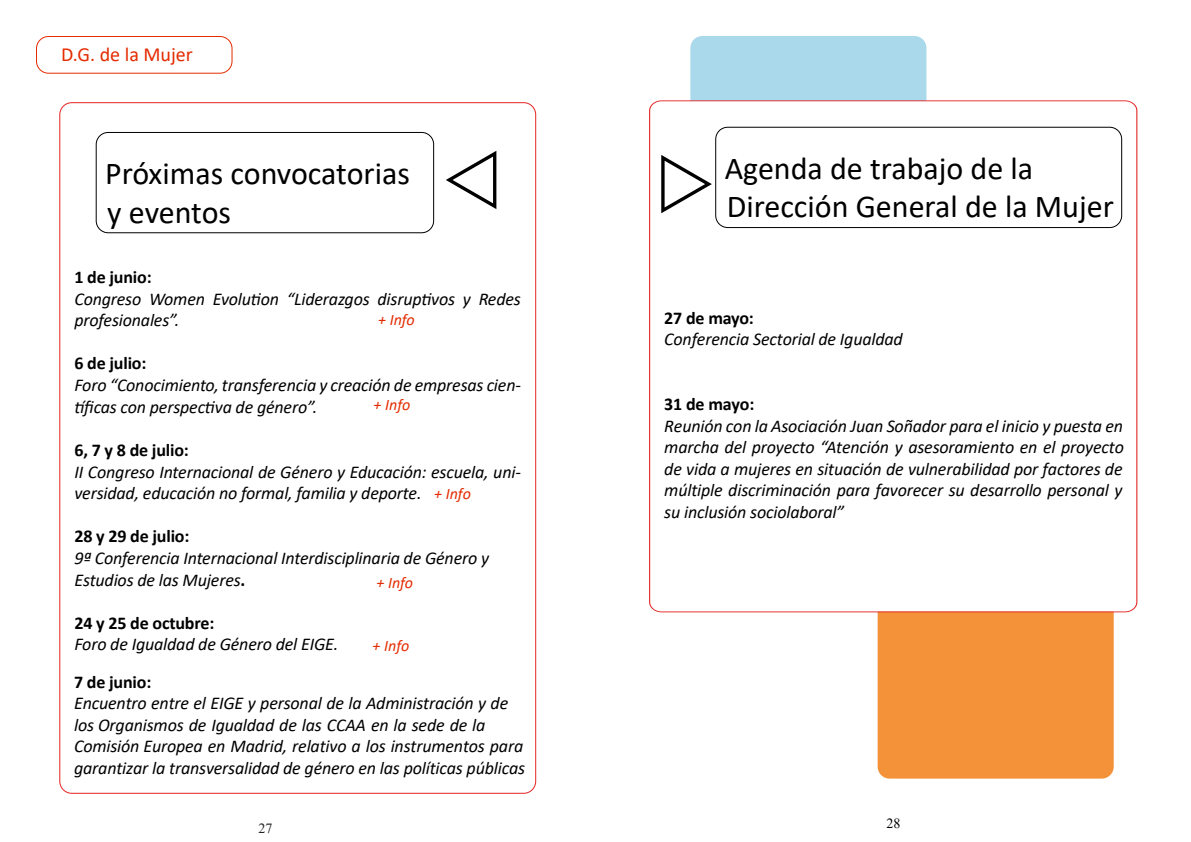
<style>
.page{position:relative;width:1191px;height:842px;background:#fff}
.page>*{position:absolute;margin:0;border:0;box-sizing:border-box;transform-origin:0 0}
.t1{font:32px "Calibri";color:#000}
.t2{font:20px "Calibri";color:#e42b00}
.t3{font:italic 18px/21.6px "Calibri";letter-spacing:-.01em;color:#000}
.t4{font:700 18px "Calibri";letter-spacing:-.01em;color:#000}
.t5{font:italic 16px "Calibri";color:#e42b00}
.t6{font:14px "Times New Roman";color:#000}
.t7{font:14px "Times New Roman";color:#231f20}
.s1{font-weight:700;font-style:normal}
</style>
<div class="page">
<div style="left:690px;top:36px;width:236px;height:233px;background:#a9d9eb;border-radius:12px"></div>
<div style="left:877px;top:545px;width:236px;height:234px;background:#f39238;border-radius:12px"></div>
<div style="left:36px;top:36px;width:196px;height:38px;border:1px solid #e42b00;border-radius:12px"></div>
<div style="left:96px;top:132px;width:338px;height:101px;border:1px solid #000;border-radius:12px"></div>
<svg style="left:649px;top:100px;width:488px;height:513px"></svg>
<div style="left:715px;top:127px;width:407px;height:101px;border:1px solid #000;border-radius:12px"></div>
<svg style="left:660px;top:155px;width:52px;height:58px"></svg>
<p class="t2" style="left:61px;top:40px;width:133px">D.G. de la Mujer</p>
<p class="t1" style="left:105px;top:151px;width:306px">Próximas convocatorias</p>
<p class="t1" style="left:107px;top:190px;width:125px">y eventos</p>
<p class="t4" style="left:74px;top:264px;width:79px">1 de junio:</p>
<p class="t3" style="left:74px;top:287px;width:448px">Congreso Women Evolution “Liderazgos disruptivos y Redes profesionales”.</p>
<p class="t4" style="left:74px;top:351px;width:73px">6 de julio:</p>
<p class="t3" style="left:74px;top:373px;width:448px">Foro “Conocimiento, transferencia y creación de empresas cien&shy;tíficas con perspectiva de género”.</p>
<p class="t4" style="left:74px;top:437px;width:116px">6, 7 y 8 de julio:</p>
<p class="t3" style="left:74px;top:460px;width:448px">II Congreso Internacional de Género y Educación: escuela, uni&shy;versidad, educación no formal, familia y deporte.</p>
<p class="t4" style="left:74px;top:524px;width:116px">28 y 29 de julio:</p>
<p class="t3" style="left:74px;top:546px;width:416px">9ª Conferencia Internacional Interdisciplinaria de Género y</p>
<p class="t3" style="left:74px;top:568px;width:172px">Estudios de las Mujeres<span class="s1">.</span></p>
<p class="t4" style="left:74px;top:610px;width:141px">24 y 25 de octubre:</p>
<p class="t3" style="left:74px;top:633px;width:265px">Foro de Igualdad de Género del EIGE.</p>
<p class="t5" style="left:378px;top:309px;width:38px">+ Info</p>
<p class="t5" style="left:374px;top:393px;width:38px">+ Info</p>
<p class="t5" style="left:434px;top:483px;width:38px">+ Info</p>
<p class="t5" style="left:376px;top:572px;width:38px">+ Info</p>
<p class="t5" style="left:373px;top:634px;width:38px">+ Info</p>
<p class="t3" style="left:74px;top:670px;width:452px"><span class="s1">7 de junio:<br></span>Encuentro entre el EIGE y personal de la Administración y de los Organismos de Igualdad de las CCAA en la sede de la Comisión Europea en Madrid, relativo a los instrumentos para garantizar la transversalidad de género en las políticas públicas</p>
<p class="t7" style="left:258px;top:819px;width:15px">27</p>
<p class="t1" style="left:724px;top:146px;width:310px">Agenda de trabajo de la</p>
<p class="t1" style="left:726px;top:185px;width:389px">Dirección General de la Mujer</p>
<p class="t4" style="left:664px;top:305px;width:91px">27 de mayo:</p>
<p class="t3" style="left:664px;top:328px;width:240px">Conferencia Sectorial de Igualdad</p>
<p class="t4" style="left:664px;top:391px;width:92px">31 de mayo:</p>
<p class="t3" style="left:664px;top:414px;width:461px;text-align:justify">Reunión con la Asociación Juan Soñador para el inicio y puesta en marcha del proyecto “Atención y asesoramiento en el proyecto de vida a mujeres en situación de vulnerabilidad por factores de múltiple discriminación para favorecer su desarrollo personal y su inclusión sociolaboral”</p>
<p class="t6" style="left:886px;top:813px;width:15px">28</p>
</div>
